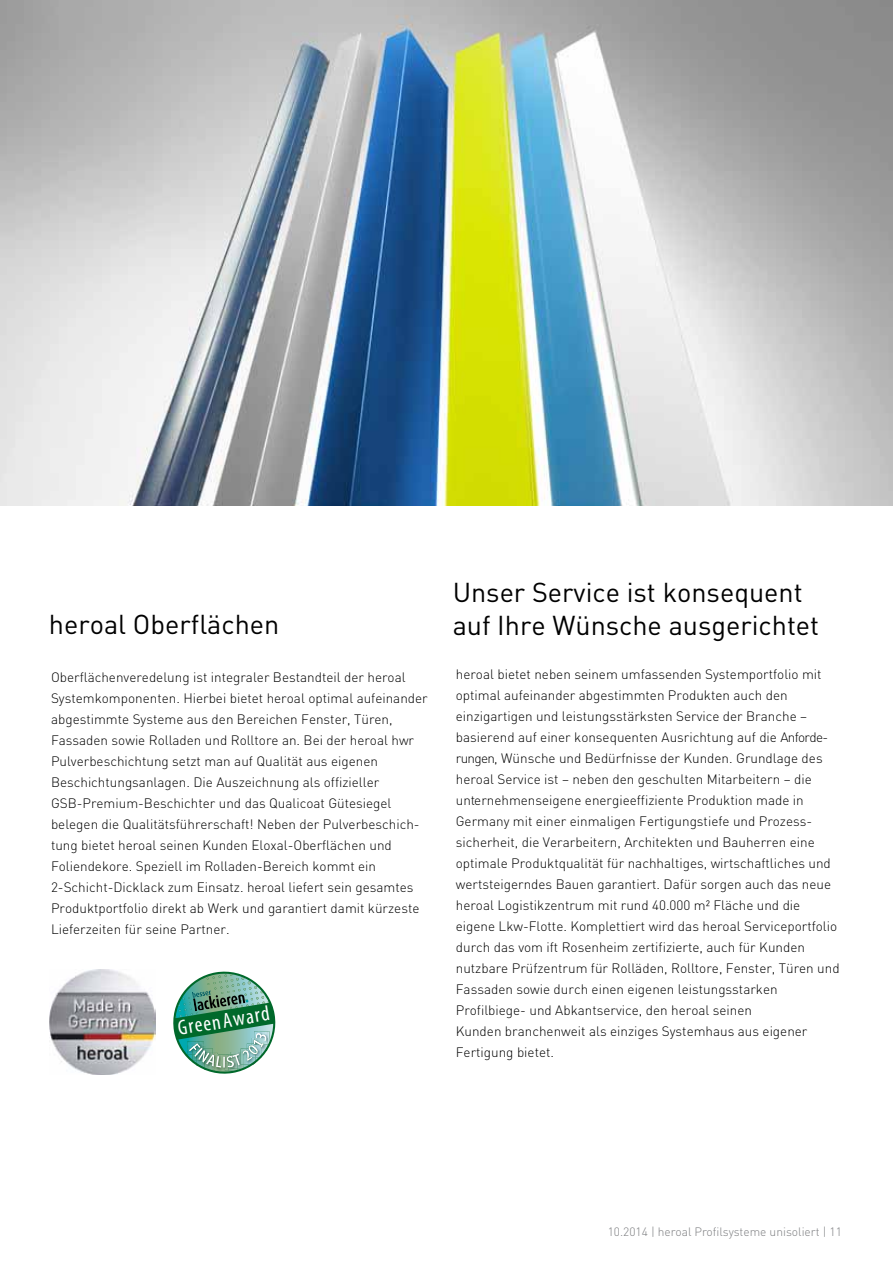
<style>
.page{position:relative;width:893px;height:1263px;background:#fff}
.page>*{position:absolute;margin:0;border:0;box-sizing:border-box;transform-origin:0 0}
.t1{font:27px/33px "DIN Pro";color:#000}
.t2{font:condensed 21.3px "Myriad Pro";color:#fff}
.t3{font:300 13.5px/21px "DIN Pro";color:#000}
.t4{font:300 12px "DIN Pro";color:#7b7c7f}
</style>
<div class="page">
<img style="left:0;top:0;width:893px;height:505px">
<img style="left:49px;top:969px;width:106px;height:106px">
<img style="left:173px;top:971px;width:103px;height:103px">
<h1 class="t1" style="left:49px;top:605px;width:232px">heroal Oberflächen</h1>
<h1 class="t1" style="left:453px;top:573px;width:368px">Unser Service ist konsequent auf Ihre Wünsche ausgerichtet</h1>
<p class="t3" style="left:51px;top:666px;width:378px">Oberflächenveredelung ist integraler Bestandteil der heroal Systemkomponenten. Hierbei bietet heroal optimal aufeinander abgestimmte Systeme aus den Bereichen Fenster, Türen, Fassaden sowie Rolladen und Rolltore an. Bei der heroal hwr Pulverbeschichtung setzt man auf Qualität aus eigenen Beschichtungsanlagen. Die Auszeichnung als offizieller GSB-Premium-Beschichter und das Qualicoat Gütesiegel belegen die Qualitätsführerschaft! Neben der Pulverbeschich&shy;tung bietet heroal seinen Kunden Eloxal-Oberflächen und Foliendekore. Speziell im Rolladen-Bereich kommt ein 2-Schicht-Dicklack zum Einsatz. heroal liefert sein gesamtes Produktportfolio direkt ab Werk und garantiert damit kürzeste Lieferzeiten für seine Partner.</p>
<p class="t3" style="left:456px;top:662px;width:385px">heroal bietet neben seinem umfassenden Systemportfolio mit optimal aufeinander abgestimmten Produkten auch den einzigartigen und leistungsstärksten Service der Branche – basierend auf einer konsequenten Ausrichtung auf die Anforde&shy;rungen, Wünsche und Bedürfnisse der Kunden. Grundlage des heroal Service ist – neben den geschulten Mitarbeitern – die unternehmenseigene energieeffiziente Produktion made in Germany mit einer einmaligen Fertigungstiefe und Prozess&shy;sicherheit, die Verarbeitern, Architekten und Bauherren eine optimale Produktqualität für nachhaltiges, wirtschaftliches und wertsteigerndes Bauen garantiert. Dafür sorgen auch das neue heroal Logistikzentrum mit rund 40.000 m² Fläche und die eigene Lkw-Flotte. Komplettiert wird das heroal Serviceportfolio durch das vom ift Rosenheim zertifizierte, auch für Kunden nutzbare Prüfzentrum für Rolläden, Rolltore, Fenster, Türen und Fassaden sowie durch einen eigenen leistungsstarken Profilbiege- und Abkantservice, den heroal seinen<br>Kunden branchenweit als einziges Systemhaus aus eigener Fertigung bietet.</p>
<h2 class="t2" style="left:176px;top:1015px;width:94px;rotate:-9deg">GreenAward</h2>
<p class="t4" style="left:608px;top:1222px;width:236px">10.2014 | heroal Profilsysteme unisoliert | 11</p>
</div>
